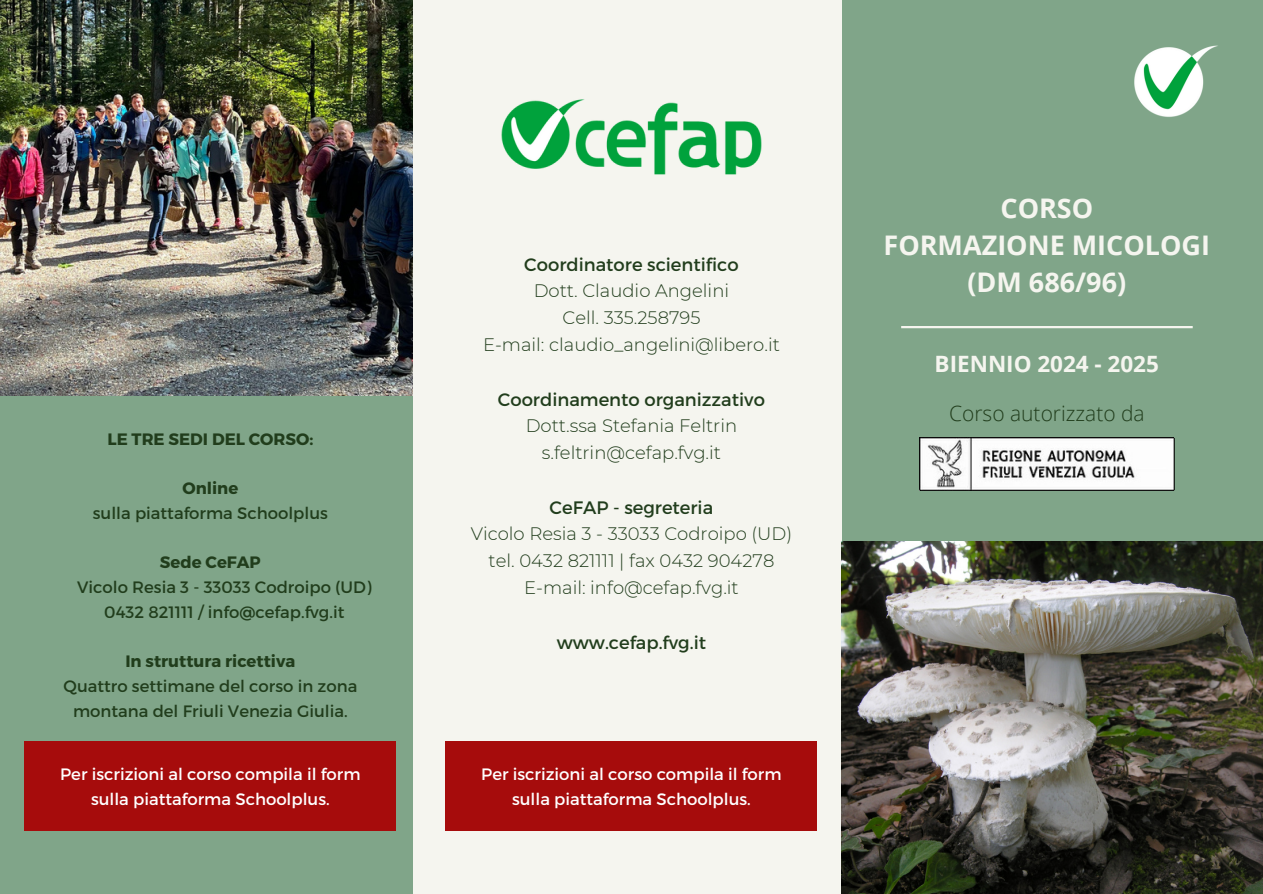
<style>
.page{position:relative;width:1263px;height:894px;background:#fff}
.page>*{position:absolute;margin:0;border:0;box-sizing:border-box;transform-origin:0 0}
.t1{font:700 27px "Open Sans";color:#f5f5ef}
.t2{font:700 22.5px "Open Sans";color:#f5f5ef}
.t3{font:300 21px "Open Sans";color:#213d1c}
.t4{font:300 18px "Montserrat";color:#213d1c}
.t5{font:18px "Montserrat";color:#213d1c}
.t6{font:16.5px "Montserrat";color:#213d1c}
.t7{font:16.5px/24.8px "Montserrat";color:#fff;text-align:center}
.t8{font:700 16.5px "Montserrat";color:#213d1c}
</style>
<div class="page">
<div style="left:0;top:0;width:1263px;height:893px;background:#80a589"></div>
<div style="left:413px;top:0;width:429px;height:893px;background:#f5f5ef"></div>
<hr style="left:901px;top:326px;width:292px;height:2px;background:#f5f5ef">
<img style="left:1134px;top:45px;width:84px;height:72px">
<img style="left:501px;top:99px;width:261px;height:76px">
<div style="left:445px;top:740px;width:372px;height:90px;background:#a60c0c"></div>
<img style="left:920px;top:437px;width:254px;height:53px">
<hr style="left:1174px;top:438px;width:1px;height:51px;background:#000">
<img style="left:842px;top:541px;width:421px;height:352px">
<img style="left:0;top:0;width:413px;height:395px">
<div style="left:24px;top:740px;width:372px;height:90px;background:#a60c0c"></div>
<p class="t8" style="left:107px;top:428px;width:207px">LE TRE SEDI DEL CORSO:</p>
<p class="t8" style="left:182px;top:477px;width:57px">Online</p>
<p class="t6" style="left:93px;top:502px;width:237px">sulla piattaforma Schoolplus</p>
<p class="t8" style="left:160px;top:551px;width:102px">Sede CeFAP</p>
<p class="t6" style="left:77px;top:576px;width:296px">Vicolo Resia 3 - 33033 Codroipo (UD)</p>
<p class="t6" style="left:104px;top:601px;width:242px">0432 821111 / info@cefap.fvg.it</p>
<p class="t8" style="left:125px;top:650px;width:171px">In struttura ricettiva</p>
<p class="t6" style="left:63px;top:675px;width:295px">Quattro settimane del corso in zona</p>
<p class="t6" style="left:73px;top:700px;width:276px">montana del Friuli Venezia Giulia.</p>
<p class="t7" style="left:60px;top:760px;width:302px">Per iscrizioni al corso compila il form sulla piattaforma Schoolplus.</p>
<p class="t5" style="left:524px;top:253px;width:216px">Coordinatore scientifico</p>
<p class="t4" style="left:534px;top:279px;width:197px">Dott. Claudio Angelini</p>
<p class="t4" style="left:562px;top:306px;width:139px">Cell. 335.258795</p>
<p class="t4" style="left:483px;top:333px;width:298px">E-mail: claudio_angelini@libero.it</p>
<p class="t5" style="left:498px;top:388px;width:268px">Coordinamento organizzativo</p>
<p class="t4" style="left:526px;top:414px;width:213px">Dott.ssa Stefania Feltrin</p>
<p class="t4" style="left:542px;top:441px;width:181px">s.feltrin@cefap.fvg.it</p>
<p class="t5" style="left:550px;top:496px;width:165px">CeFAP - segreteria</p>
<p class="t4" style="left:471px;top:522px;width:323px">Vicolo Resia 3 - 33033 Codroipo (UD)</p>
<p class="t4" style="left:488px;top:549px;width:287px">tel. 0432 821111 | fax 0432 904278</p>
<p class="t4" style="left:524px;top:576px;width:216px">E-mail: info@cefap.fvg.it</p>
<p class="t5" style="left:557px;top:631px;width:151px">www.cefap.fvg.it</p>
<p class="t7" style="left:481px;top:760px;width:302px">Per iscrizioni al corso compila il form sulla piattaforma Schoolplus.</p>
<p class="t1" style="left:1000px;top:189px;width:94px">CORSO</p>
<p class="t1" style="left:883px;top:226px;width:328px">FORMAZIONE MICOLOGI</p>
<p class="t1" style="left:967px;top:263px;width:160px">(DM 686/96)</p>
<p class="t2" style="left:935px;top:348px;width:226px">BIENNIO 2024 - 2025</p>
<p class="t3" style="left:949px;top:398px;width:197px">Corso autorizzato da</p>
</div>
